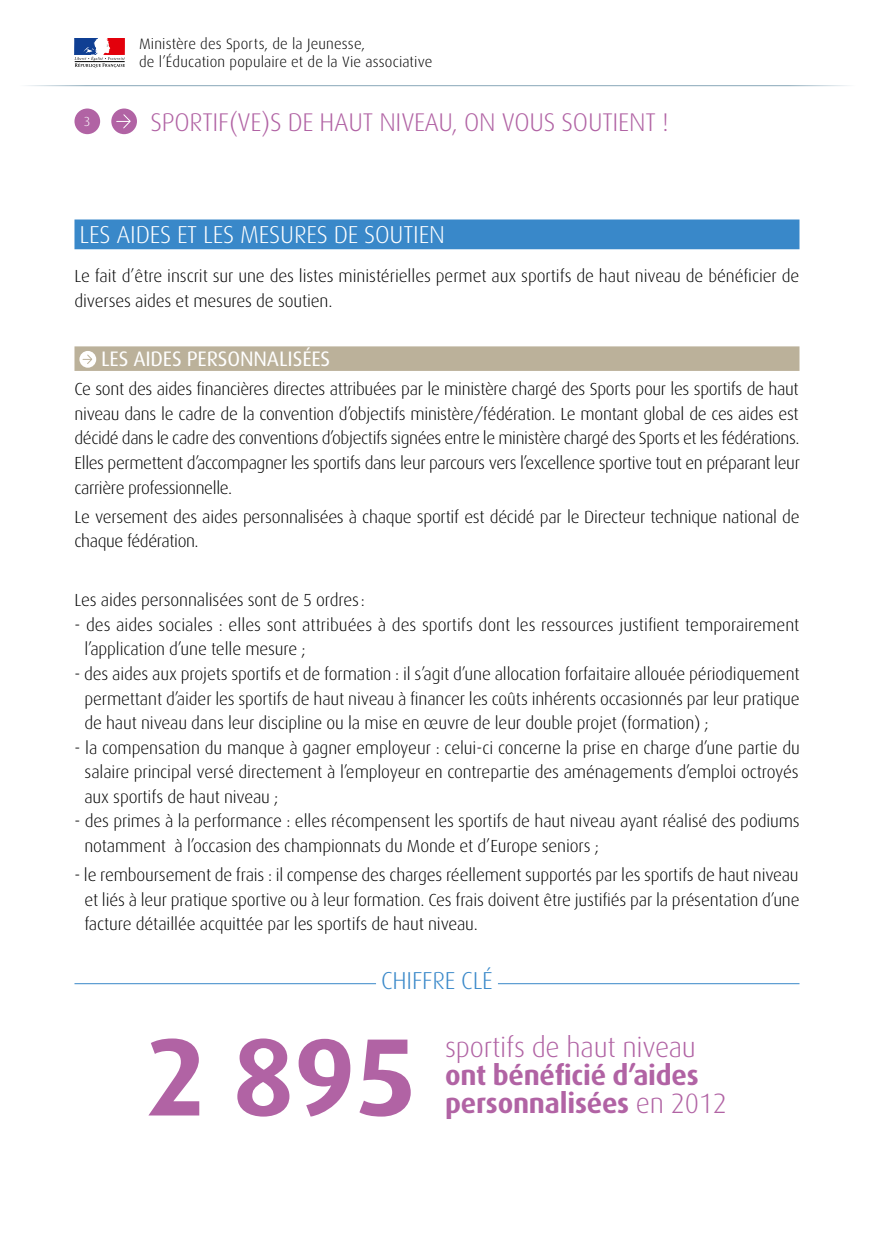
<style>
.page{position:relative;width:874px;height:1241px;background:#fff}
.page>*{position:absolute;margin:0;border:0;box-sizing:border-box;transform-origin:0 0}
.t1{font:700 110.25px "Dax";color:#b163a4}
.t2{font:700 28px/28px "Dax";letter-spacing:-.01em;color:#b163a4}
.t3{font:300 28px "Dax";letter-spacing:-.01em;color:#b163a4}
.t4{font:300 25.55px "Dax";letter-spacing:-.01em;color:#b163a4}
.t5{font:300 24.5px "Dax";letter-spacing:-.01em;color:#fff}
.t6{font:300 24.5px "Dax";letter-spacing:-.01em;color:#3988c9}
.t7{font:21px "Dax";letter-spacing:-.01em;color:#fff}
.t8{font:300 17.5px/24.5px "Dax";letter-spacing:-.01em;color:#000}
.t9{font:300 15.05px/18px "Dax";letter-spacing:.01em;color:#000}
.t10{font:300 13.12px "Dax";color:#fff}
.s1{font-weight:300}
</style>
<div class="page">
<div style="left:74px;top:108px;width:26px;height:26px;background:#b163a4;border-radius:50%"></div>
<div style="left:111px;top:108px;width:26px;height:26px;background:#b163a4;border-radius:50%"></div>
<svg style="left:117px;top:114px;width:14px;height:14px"></svg>
<svg style="left:74px;top:38px;width:51px;height:30px"></svg>
<hr style="left:16px;top:85px;width:421px;height:1px;background:#88a7b8">
<hr style="left:437px;top:85px;width:420px;height:1px;background:#88a7b8">
<div style="left:74px;top:219px;width:725px;height:30px;background:#3988c9"></div>
<div style="left:74px;top:346px;width:725px;height:25px;background:#bbb19a"></div>
<hr style="left:74px;top:983px;width:725px;height:1px;background:#3988c9">
<div style="left:376px;top:971px;width:121px;height:25px;background:#fff"></div>
<div style="left:79px;top:351px;width:17px;height:16px;background:#fff;border-radius:50%"></div>
<svg style="left:83px;top:354px;width:9px;height:10px"></svg>
<p class="t10" style="left:84px;top:115px;width:8px">3</p>
<p class="t9" style="left:139px;top:35px;width:295px">Ministère des Sports, de la Jeunesse,<br>de l’Éducation populaire et de la Vie associative</p>
<h3 class="t4" style="left:150px;top:108px;width:519px">Sportif(VE)S de haut niveau, on vous soutient !</h3>
<h3 class="t5" style="left:79px;top:221px;width:307px">LES AIDES ET LES MESURES DE SOUTI</h3>
<h3 class="t5" style="left:418px;top:221px;width:24px">EN</h3>
<p class="t8" style="left:74px;top:264px;width:726px">Le fait d’être inscrit sur une des listes ministérielles permet aux sportifs de haut niveau de bénéficier de diverses aides et mesures de soutien.</p>
<p class="t7" style="left:101px;top:347px;width:231px">LES AIDES PERSONNALISÉES</p>
<p class="t8" style="left:74px;top:377px;width:726px;text-align:justify">Ce sont des aides financières directes attribuées par le ministère chargé des Sports pour les sportifs de haut niveau dans le cadre de la convention d’objectifs ministère/fédération. Le montant global de ces aides est décidé dans le cadre des conventions d’objectifs signées entre le ministère chargé des Sports et les fédérations.<br>Elles permettent d’accompagner les sportifs dans leur parcours vers l’excellence sportive tout en préparant leur carrière professionnelle.</p>
<p class="t8" style="left:74px;top:505px;width:726px">Le versement des aides personnalisées à chaque sportif est décidé par le Directeur technique national de chaque fédération.</p>
<p class="t8" style="left:74px;top:588px;width:292px">Les aides personnalisées sont de 5 ordres:</p>
<p class="t8" style="left:84px;top:612px;width:716px;text-indent:-10px">- des aides sociales : elles sont attribuées à des sportifs dont les ressources justifient temporairement l’application d’une telle mesure ;</p>
<p class="t8" style="left:84px;top:661px;width:716px;text-align:justify;text-indent:-10px">- des aides aux projets sportifs et de formation : il s’agit d’une allocation forfaitaire allouée périodiquement permettant d’aider les sportifs de haut niveau à financer les coûts inhérents occasionnés par leur pratique de haut niveau dans leur discipline ou la mise en œuvre de leur double projet (formation) ;</p>
<p class="t8" style="left:84px;top:735px;width:716px;text-align:justify;text-indent:-10px">- la compensation du manque à gagner employeur : celui-ci concerne la prise en charge d’une partie du salaire principal versé directement à l’employeur en contrepartie des aménagements d’emploi octroyés aux sportifs de haut niveau ;</p>
<p class="t8" style="left:84px;top:808px;width:716px;text-indent:-10px">- des primes à la performance : elles récompensent les sportifs de haut niveau ayant réalisé des podiums notamment à l’occasion des championnats du Monde et d’Europe seniors ;</p>
<p class="t8" style="left:84px;top:862px;width:716px;text-align:justify;text-indent:-10px">- le remboursement de frais : il compense des charges réellement supportés par les sportifs de haut niveau et liés à leur pratique sportive ou à leur formation. Ces frais doivent être justifiés par la présentation d’une facture détaillée acquittée par les sportifs de haut niveau.</p>
<h3 class="t6" style="left:381px;top:967px;width:91px">Chiffre clé</h3>
<h1 class="t1" style="left:145px;top:1014px;width:273px">2 895</h1>
<h2 class="t3" style="left:445px;top:1032px;width:252px">sportifs de haut niveau</h2>
<h2 class="t2" style="left:445px;top:1061px;width:283px">ont bénéficié d’aides personnalisées <span class="s1">en 2012</span></h2>
</div>
